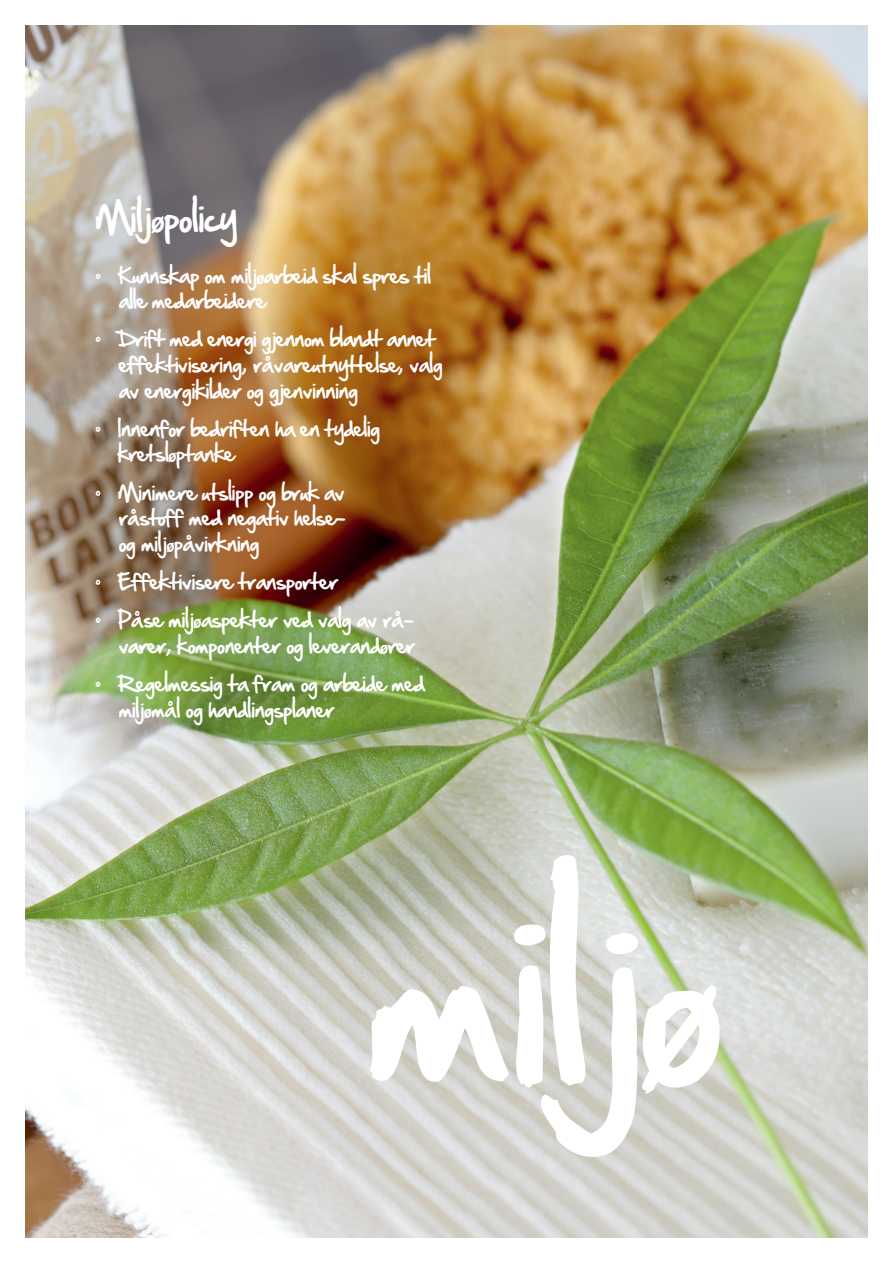
<style>
.page{position:relative;width:893px;height:1263px;background:#fff}
.page>*{position:absolute;margin:0;border:0;box-sizing:border-box;transform-origin:0 0}
.t1{font:205.5px "Hand Of Sean";color:#fff}
.t2{font:33px "Hand Of Sean";color:#fff}
.t3{font:19.2px/25.5px "Hand Of Sean";color:#fff}
</style>
<div class="page">
<img style="left:26px;top:26px;width:841px;height:1211px">
<h2 class="t2" style="left:96px;top:188px;width:143px">Miljøpolicy</h2>
<p class="t3" style="left:119px;top:262px;width:313px;text-indent:-23px">• Kunnskap om miljøarbeid skal spres til alle medarbeidere</p>
<p class="t3" style="left:119px;top:326px;width:325px;text-indent:-23px">• Drift med energi gjennom blandt annet effektivisering, råvareutnyttelse, valg av energikilder og gjenvinning</p>
<p class="t3" style="left:118px;top:415px;width:263px;text-indent:-23px">• Innenfor bedriften ha en tydelig kretsløptanke</p>
<p class="t3" style="left:119px;top:479px;width:228px;text-align:justify;text-indent:-23px">• Minimere utslipp og bruk av råstoff med negativ helse&shy;og miljøpåvirkning</p>
<p class="t3" style="left:96px;top:568px;width:244px">• Effektivisere transporter</p>
<p class="t3" style="left:96px;top:607px;width:321px;text-align:right">• Påse miljøaspekter ved valg av rå&shy;varer, komponenter og leverandører</p>
<p class="t3" style="left:119px;top:671px;width:307px;text-indent:-23px">• Regelmessig ta fram og arbeide med miljømål og handlingsplaner</p>
<h1 class="t1" style="left:370px;top:811px;width:352px">miljø</h1>
</div>
